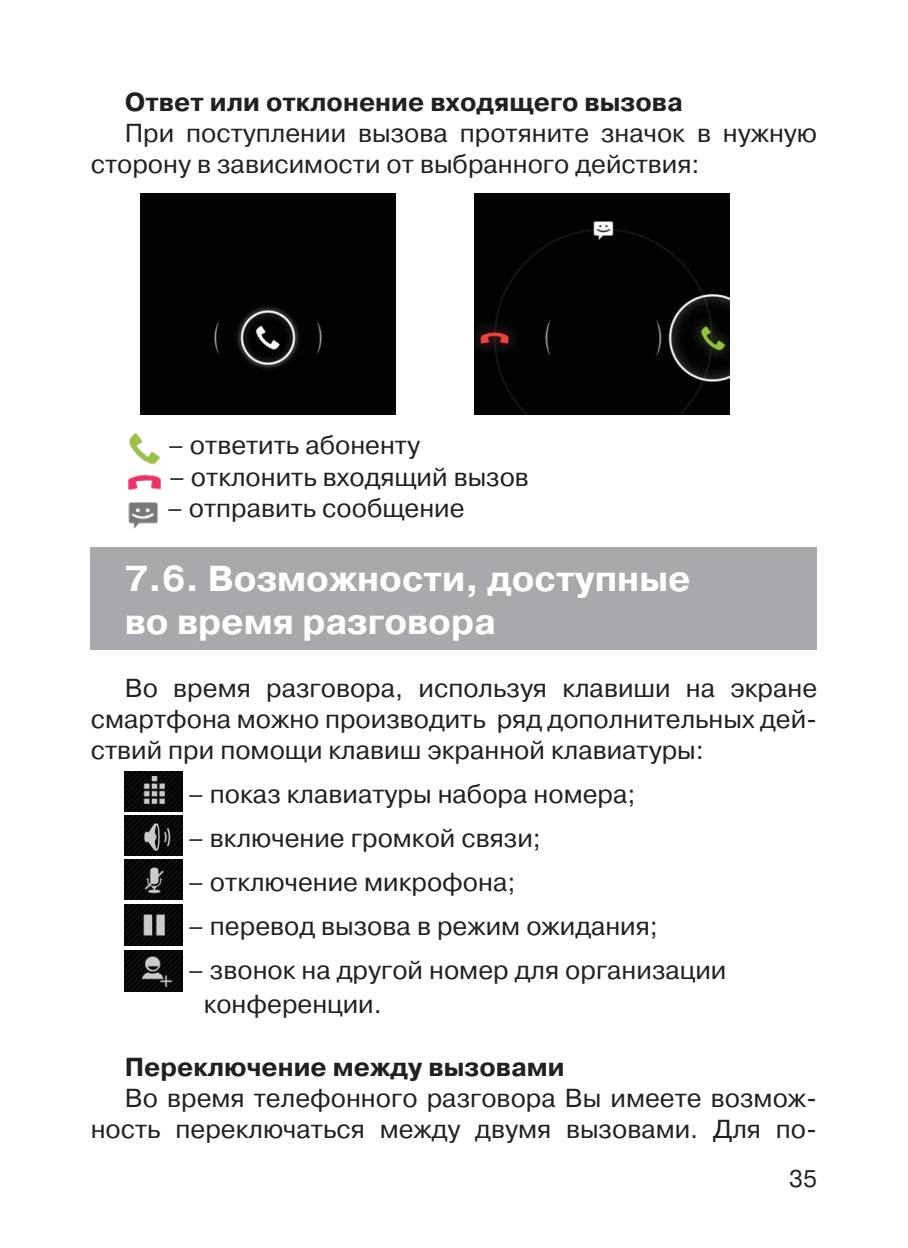
<style>
.page{position:relative;width:908px;height:1248px;background:#fff}
.page>*{position:absolute;margin:0;border:0;box-sizing:border-box;transform-origin:0 0}
.t1{font:700 36px "Pragmatica C";color:#fff}
.t2{font:26px/31.2px "Pragmatica C";color:#231f20}
.t3{font:700 26px "Pragmatica C";color:#231f20}
.t4{font:24px "Pragmatica C";color:#231f20}
</style>
<div class="page">
<div style="left:91px;top:547px;width:725px;height:102px;background:#a8a9ad"></div>
<img style="left:129px;top:433px;width:31px;height:31px">
<img style="left:128px;top:474px;width:33px;height:16px">
<img style="left:128px;top:502px;width:30px;height:27px">
<img style="left:125px;top:771px;width:58px;height:40px">
<img style="left:125px;top:815px;width:58px;height:40px">
<img style="left:125px;top:859px;width:58px;height:40px">
<img style="left:125px;top:904px;width:58px;height:41px">
<img style="left:125px;top:950px;width:58px;height:41px">
<div style="left:140px;top:193px;width:255px;height:221px;background:#010203"></div>
<img style="left:474px;top:193px;width:254px;height:221px">
<p class="t3" style="left:125px;top:88px;width:559px">Ответ или отклонение входящего вызова</p>
<p class="t2" style="left:91px;top:118px;width:727px;text-indent:34px">При поступлении вызова протяните значок в нужную сторону в зависимости от выбранного действия:</p>
<p class="t2" style="left:168px;top:430px;width:253px">– ответить абоненту</p>
<p class="t2" style="left:169px;top:461px;width:361px">– отклонить входящий вызов</p>
<p class="t2" style="left:167px;top:492px;width:299px">– отправить сообщение</p>
<p class="t1" style="left:125px;top:559px;width:567px">7.6. Возможности, доступные</p>
<p class="t1" style="left:125px;top:602px;width:372px">во время разговора</p>
<p class="t2" style="left:91px;top:672px;width:727px;text-align:justify;text-indent:34px">Во время разговора, используя клавиши на экране смартфона можно производить ряд дополнительных дей&shy;ствий при помощи клавиш экранной клавиатуры:</p>
<p class="t2" style="left:188px;top:778px;width:448px">– показ клавиатуры набора номера;</p>
<p class="t2" style="left:188px;top:822px;width:354px">– включение громкой связи;</p>
<p class="t2" style="left:188px;top:866px;width:328px">– отключение микрофона;</p>
<p class="t2" style="left:188px;top:910px;width:471px">– перевод вызова в режим ожидания;</p>
<p class="t2" style="left:188px;top:954px;width:539px">– звонок на другой номер для организации</p>
<p class="t2" style="left:203px;top:988px;width:179px">конференции.</p>
<p class="t3" style="left:125px;top:1052px;width:441px">Переключение между вызовами</p>
<p class="t2" style="left:91px;top:1082px;width:727px;text-align:right">Во время телефонного разговора Вы имеете возмож&shy;ность переключаться между двумя вызовами. Для по-</p>
<p class="t4" style="left:789px;top:1165px;width:29px">35</p>
</div>
